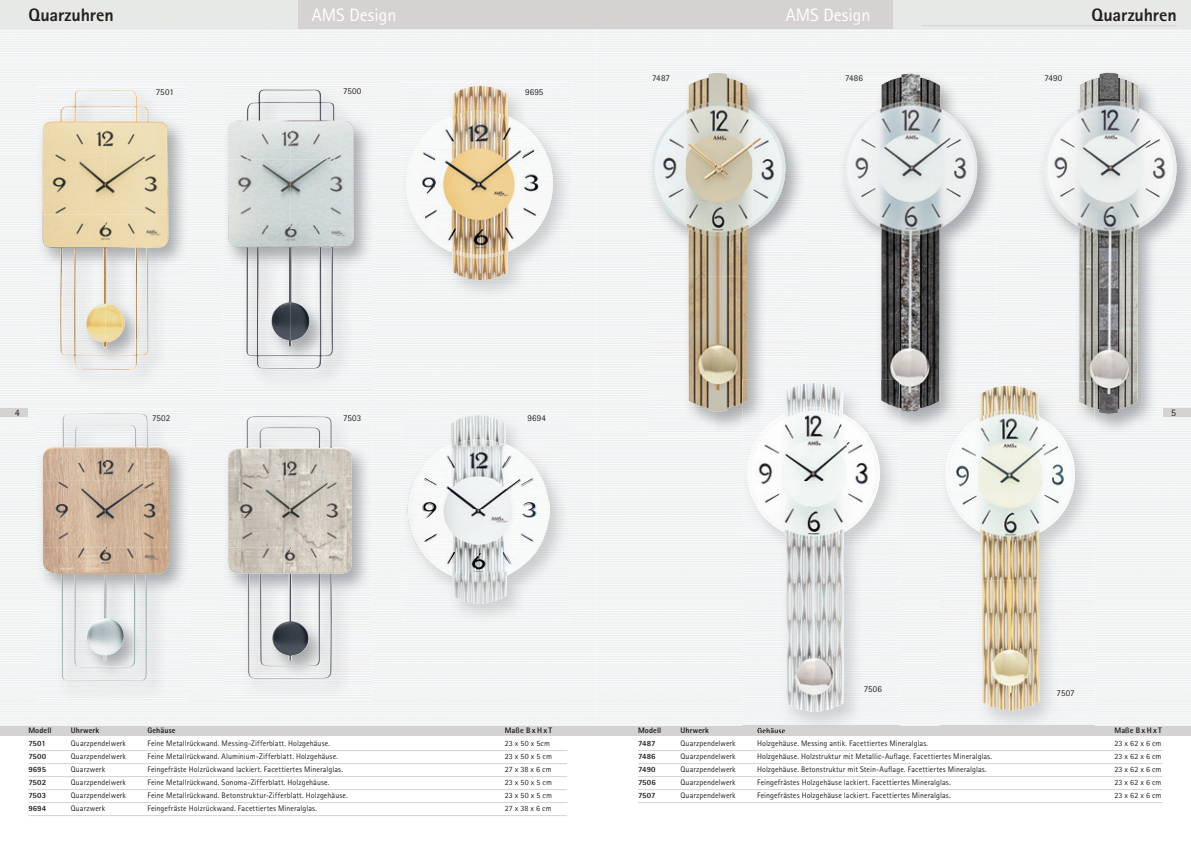
<style>
.page{position:relative;width:1191px;height:842px;background:#fff}
.page>*{position:absolute;margin:0;border:0;box-sizing:border-box;transform-origin:0 0}
.t1{font:800 18px "Rotis Sans Serif";letter-spacing:-.01em;color:#231f20}
.t2{font:18px "Rotis Sans Serif";color:#fff}
.t3{font:10px "Rotis Sans Serif";color:#231f20}
.t4{font:9px "Rotis Sans Serif";letter-spacing:.01em;color:#231f20}
.t5{font:8px "Rotis Sans Serif";letter-spacing:.01em;color:#231f20}
.t6{font:800 8px "Rotis Sans Serif";letter-spacing:.01em;color:#231f20}
</style>
<div class="page">
<div style="left:0;top:28px;width:1191px;height:698px;background:#f2f4f4"></div>
<div style="left:595px;top:726px;width:596px;height:10px;background:#d5d3d1"></div>
<div style="left:595px;top:0;width:596px;height:28px;background:#e7e9e6"></div>
<div style="left:0;top:0;width:595px;height:28px;background:#e7e9e6"></div>
<div style="left:595px;top:0;width:298px;height:28px;background:#d5d3d1"></div>
<div style="left:298px;top:0;width:297px;height:28px;background:#d5d3d1"></div>
<img style="left:402px;top:411px;width:167px;height:213px">
<img style="left:440px;top:420px;width:74px;height:26px">
<img style="left:542px;top:449px;width:7px;height:122px">
<img style="left:446px;top:601px;width:65px;height:2px">
<img style="left:401px;top:82px;width:171px;height:219px">
<img style="left:485px;top:86px;width:9px;height:194px">
<img style="left:494px;top:89px;width:29px;height:189px">
<img style="left:523px;top:125px;width:30px;height:118px">
<div style="left:0;top:726px;width:595px;height:10px;background:#d5d3d1"></div>
<hr style="left:28px;top:750px;width:539px;height:1px;background:#d5d3d1">
<hr style="left:28px;top:763px;width:539px;height:1px;background:#d5d3d1">
<hr style="left:28px;top:776px;width:539px;height:1px;background:#d5d3d1">
<hr style="left:28px;top:789px;width:539px;height:1px;background:#d5d3d1">
<hr style="left:28px;top:802px;width:539px;height:1px;background:#d5d3d1">
<hr style="left:28px;top:815px;width:539px;height:1px;background:#d5d3d1">
<hr style="left:921px;top:25px;width:255px;height:1px;background:#d5d3d1">
<hr style="left:638px;top:750px;width:524px;height:1px;background:#d5d3d1">
<hr style="left:638px;top:763px;width:524px;height:1px;background:#d5d3d1">
<hr style="left:638px;top:776px;width:524px;height:1px;background:#d5d3d1">
<hr style="left:638px;top:789px;width:524px;height:1px;background:#d5d3d1">
<hr style="left:638px;top:802px;width:524px;height:1px;background:#d5d3d1">
<img style="left:839px;top:70px;width:157px;height:362px">
<img style="left:844px;top:74px;width:133px;height:338px">
<img style="left:647px;top:69px;width:158px;height:363px">
<img style="left:685px;top:73px;width:67px;height:203px">
<img style="left:652px;top:111px;width:33px;height:115px">
<img style="left:752px;top:111px;width:33px;height:115px">
<img style="left:688px;top:276px;width:59px;height:136px">
<img style="left:805px;top:379px;width:75px;height:333px">
<img style="left:757px;top:728px;width:28px;height:4px">
<img style="left:839px;top:379px;width:60px;height:53px">
<img style="left:881px;top:379px;width:18px;height:29px">
<img style="left:742px;top:379px;width:63px;height:53px">
<img style="left:742px;top:379px;width:5px;height:24px">
<img style="left:756px;top:407px;width:114px;height:25px">
<img style="left:834px;top:526px;width:13px;height:13px">
<img style="left:780px;top:383px;width:67px;height:98px">
<img style="left:747px;top:432px;width:33px;height:99px">
<img style="left:846px;top:432px;width:33px;height:99px">
<img style="left:780px;top:481px;width:54px;height:99px">
<img style="left:785px;top:580px;width:59px;height:99px">
<img style="left:785px;top:679px;width:55px;height:31px">
<img style="left:839px;top:390px;width:27px;height:42px">
<img style="left:761px;top:384px;width:44px;height:48px">
<img style="left:1038px;top:69px;width:153px;height:365px">
<img style="left:1043px;top:74px;width:56px;height:237px">
<img style="left:458px;top:415px;width:21px;height:25px">
<img style="left:470px;top:601px;width:6px;height:2px">
<img style="left:415px;top:446px;width:127px;height:32px">
<img style="left:408px;top:478px;width:142px;height:63px">
<img style="left:414px;top:541px;width:129px;height:31px">
<img style="left:444px;top:572px;width:69px;height:29px">
<img style="left:423px;top:478px;width:14px;height:63px">
<img style="left:521px;top:478px;width:14px;height:63px">
<img style="left:406px;top:86px;width:79px;height:194px">
<img style="left:37px;top:409px;width:152px;height:293px">
<img style="left:43px;top:413px;width:126px;height:201px">
<img style="left:62px;top:614px;width:85px;height:67px">
<img style="left:37px;top:86px;width:151px;height:305px">
<img style="left:43px;top:90px;width:125px;height:187px">
<img style="left:60px;top:276px;width:88px;height:94px">
<img style="left:222px;top:85px;width:151px;height:305px">
<svg style="left:258px;top:90px;width:6px;height:5px"></svg>
<img style="left:290px;top:90px;width:63px;height:69px">
<img style="left:228px;top:159px;width:125px;height:140px">
<img style="left:246px;top:299px;width:87px;height:70px">
<img style="left:996px;top:382px;width:42px;height:3px">
<img style="left:940px;top:382px;width:56px;height:50px">
<img style="left:1038px;top:382px;width:56px;height:52px">
<img style="left:1079px;top:382px;width:15px;height:26px">
<img style="left:976px;top:531px;width:1px;height:21px">
<img style="left:982px;top:683px;width:52px;height:24px">
<img style="left:984px;top:691px;width:23px;height:17px">
<img style="left:977px;top:385px;width:65px;height:195px">
<img style="left:945px;top:432px;width:33px;height:99px">
<img style="left:1042px;top:434px;width:32px;height:97px">
<img style="left:982px;top:580px;width:57px;height:98px">
<img style="left:960px;top:387px;width:36px;height:45px">
<img style="left:1038px;top:394px;width:23px;height:40px">
<img style="left:223px;top:412px;width:148px;height:288px">
<img style="left:228px;top:416px;width:124px;height:197px">
<img style="left:248px;top:613px;width:84px;height:66px">
<div style="left:0;top:408px;width:28px;height:9px;background:#d5d3d1"></div>
<div style="left:1162px;top:408px;width:29px;height:9px;background:#d5d3d1"></div>
<h1 class="t1" style="left:28px;top:4px;width:87px">Quarzuhren</h1>
<h1 class="t2" style="left:312px;top:4px;width:86px">AMS Design</h1>
<h1 class="t2" style="left:786px;top:4px;width:86px">AMS Design</h1>
<p class="t4" style="left:156px;top:86px;width:19px">7501</p>
<p class="t4" style="left:343px;top:86px;width:20px">7500</p>
<p class="t4" style="left:525px;top:86px;width:20px">9695</p>
<p class="t4" style="left:652px;top:72px;width:19px">7487</p>
<p class="t4" style="left:845px;top:72px;width:19px">7486</p>
<p class="t4" style="left:1044px;top:72px;width:19px">7490</p>
<h1 class="t1" style="left:1091px;top:4px;width:87px">Quarzuhren</h1>
<p class="t3" style="left:15px;top:407px;width:6px">4</p>
<p class="t3" style="left:1171px;top:407px;width:6px">5</p>
<p class="t4" style="left:343px;top:412px;width:20px">7503</p>
<p class="t4" style="left:527px;top:412px;width:20px">9694</p>
<p class="t4" style="left:152px;top:413px;width:20px">7502</p>
<p class="t6" style="left:28px;top:726px;width:25px">Modell</p>
<p class="t6" style="left:71px;top:726px;width:30px">Uhrwerk</p>
<p class="t6" style="left:147px;top:726px;width:30px">Gehäuse</p>
<p class="t6" style="left:505px;top:726px;width:49px">Maße B x H x T</p>
<p class="t6" style="left:28px;top:738px;width:19px">7501</p>
<p class="t5" style="left:71px;top:739px;width:57px">Quarzpendelwerk</p>
<p class="t5" style="left:147px;top:739px;width:184px">Feine Metallrückwand. Messing-Zifferblatt. Holzgehäuse.</p>
<p class="t5" style="left:505px;top:739px;width:47px">23 x 50 x 5cm</p>
<p class="t6" style="left:28px;top:751px;width:19px">7500</p>
<p class="t5" style="left:71px;top:752px;width:57px">Quarzpendelwerk</p>
<p class="t5" style="left:147px;top:752px;width:192px">Feine Metallrückwand. Aluminium-Zifferblatt. Holzgehäuse.</p>
<p class="t5" style="left:505px;top:752px;width:49px">23 x 50 x 5 cm</p>
<p class="t6" style="left:28px;top:764px;width:19px">9695</p>
<p class="t5" style="left:71px;top:765px;width:36px">Quarzwerk</p>
<p class="t5" style="left:147px;top:765px;width:197px">Feingefräste Holzrückwand lackiert. Facettiertes Mineralglas.</p>
<p class="t5" style="left:505px;top:765px;width:48px">27 x 38 x 6 cm</p>
<p class="t6" style="left:28px;top:777px;width:19px">7502</p>
<p class="t5" style="left:71px;top:778px;width:57px">Quarzpendelwerk</p>
<p class="t5" style="left:147px;top:778px;width:184px">Feine Metallrückwand. Sonoma-Zifferblatt. Holzgehäuse.</p>
<p class="t5" style="left:505px;top:778px;width:49px">23 x 50 x 5 cm</p>
<p class="t6" style="left:28px;top:790px;width:19px">7503</p>
<p class="t5" style="left:71px;top:791px;width:57px">Quarzpendelwerk</p>
<p class="t5" style="left:147px;top:791px;width:202px">Feine Metallrückwand. Betonstruktur-Zifferblatt. Holzgehäuse.</p>
<p class="t5" style="left:505px;top:791px;width:49px">23 x 50 x 5 cm</p>
<p class="t6" style="left:28px;top:803px;width:19px">9694</p>
<p class="t5" style="left:71px;top:804px;width:36px">Quarzwerk</p>
<p class="t5" style="left:147px;top:804px;width:171px">Feingefräste Holzrückwand. Facettiertes Mineralglas.</p>
<p class="t5" style="left:505px;top:804px;width:48px">27 x 38 x 6 cm</p>
<p class="t4" style="left:863px;top:684px;width:20px">7506</p>
<p class="t4" style="left:1056px;top:688px;width:19px">7507</p>
<p class="t6" style="left:638px;top:726px;width:25px">Modell</p>
<p class="t6" style="left:680px;top:726px;width:30px">Uhrwerk</p>
<p class="t6" style="left:1114px;top:726px;width:49px">Maße B x H x T</p>
<p class="t6" style="left:638px;top:738px;width:19px">7487</p>
<p class="t5" style="left:680px;top:739px;width:57px">Quarzpendelwerk</p>
<p class="t5" style="left:757px;top:739px;width:173px">Holzgehäuse. Messing antik. Facettiertes Mineralglas.</p>
<p class="t5" style="left:1114px;top:739px;width:49px">23 x 62 x 6 cm</p>
<p class="t6" style="left:638px;top:751px;width:19px">7486</p>
<p class="t5" style="left:680px;top:752px;width:57px">Quarzpendelwerk</p>
<p class="t5" style="left:757px;top:752px;width:236px">Holzgehäuse. Holzstruktur mit Metallic-Auflage. Facettiertes Mineralglas.</p>
<p class="t5" style="left:1114px;top:752px;width:49px">23 x 62 x 6 cm</p>
<p class="t6" style="left:638px;top:764px;width:19px">7490</p>
<p class="t5" style="left:680px;top:765px;width:57px">Quarzpendelwerk</p>
<p class="t5" style="left:757px;top:765px;width:231px">Holzgehäuse. Betonstruktur mit Stein-Auflage. Facettiertes Mineralglas.</p>
<p class="t5" style="left:1114px;top:765px;width:49px">23 x 62 x 6 cm</p>
<p class="t6" style="left:638px;top:777px;width:19px">7506</p>
<p class="t5" style="left:680px;top:778px;width:57px">Quarzpendelwerk</p>
<p class="t5" style="left:757px;top:778px;width:195px">Feingefrästes Holzgehäuse lackiert. Facettiertes Mineralglas.</p>
<p class="t5" style="left:1114px;top:778px;width:49px">23 x 62 x 6 cm</p>
<p class="t6" style="left:638px;top:790px;width:19px">7507</p>
<p class="t5" style="left:680px;top:791px;width:57px">Quarzpendelwerk</p>
<p class="t5" style="left:757px;top:791px;width:195px">Feingefrästes Holzgehäuse lackiert. Facettiertes Mineralglas.</p>
<p class="t5" style="left:1114px;top:791px;width:49px">23 x 62 x 6 cm</p>
</div>
